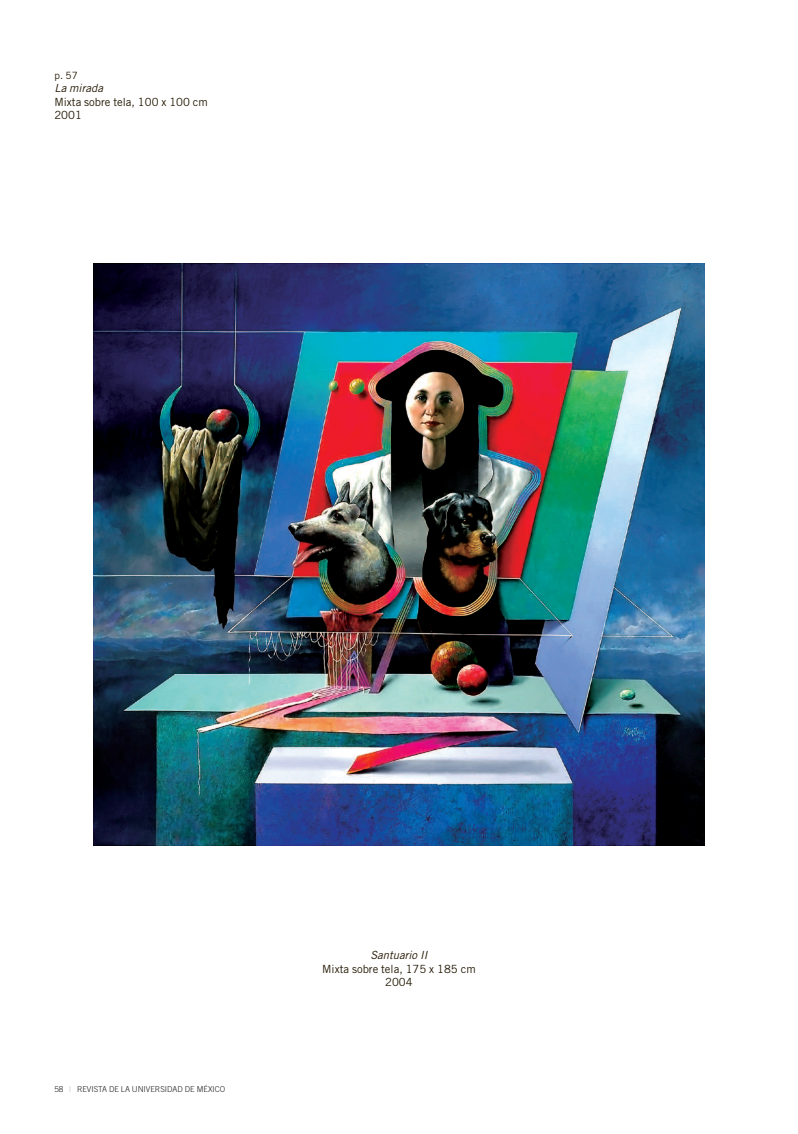
<style>
.page{position:relative;width:798px;height:1134px;background:#fff}
.page>*{position:absolute;margin:0;border:0;box-sizing:border-box;transform-origin:0 0}
.t1{font:11.25px/13.5px "Trade Gothic";color:#251a05}
.t2{font:italic 11.25px "Trade Gothic";color:#251a05}
.t3{font:10px "Trade Gothic";color:#251a05}
.t4{font:300 8.12px "Trade Gothic";color:#231f20}
.s1{font-weight:400;color:#bcbdc0}
</style>
<div class="page">
<img style="left:94px;top:264px;width:610px;height:582px">
<p class="t3" style="left:54px;top:72px;width:25px">p. 57</p>
<p class="t2" style="left:54px;top:84px;width:50px">La mirada</p>
<p class="t1" style="left:54px;top:96px;width:155px">Mixta sobre tela, 100 x 100 cm<br>2001</p>
<p class="t4" style="left:54px;top:1086px;width:172px">58 <span class="s1">|</span> REVISTA DE LA UNIVERSIDAD DE MÉXICO</p>
<p class="t2" style="left:370px;top:951px;width:59px">Santuario II</p>
<p class="t1" style="left:322px;top:963px;width:155px;text-align:center">Mixta sobre tela, 175 x 185 cm<br>2004</p>
</div>
